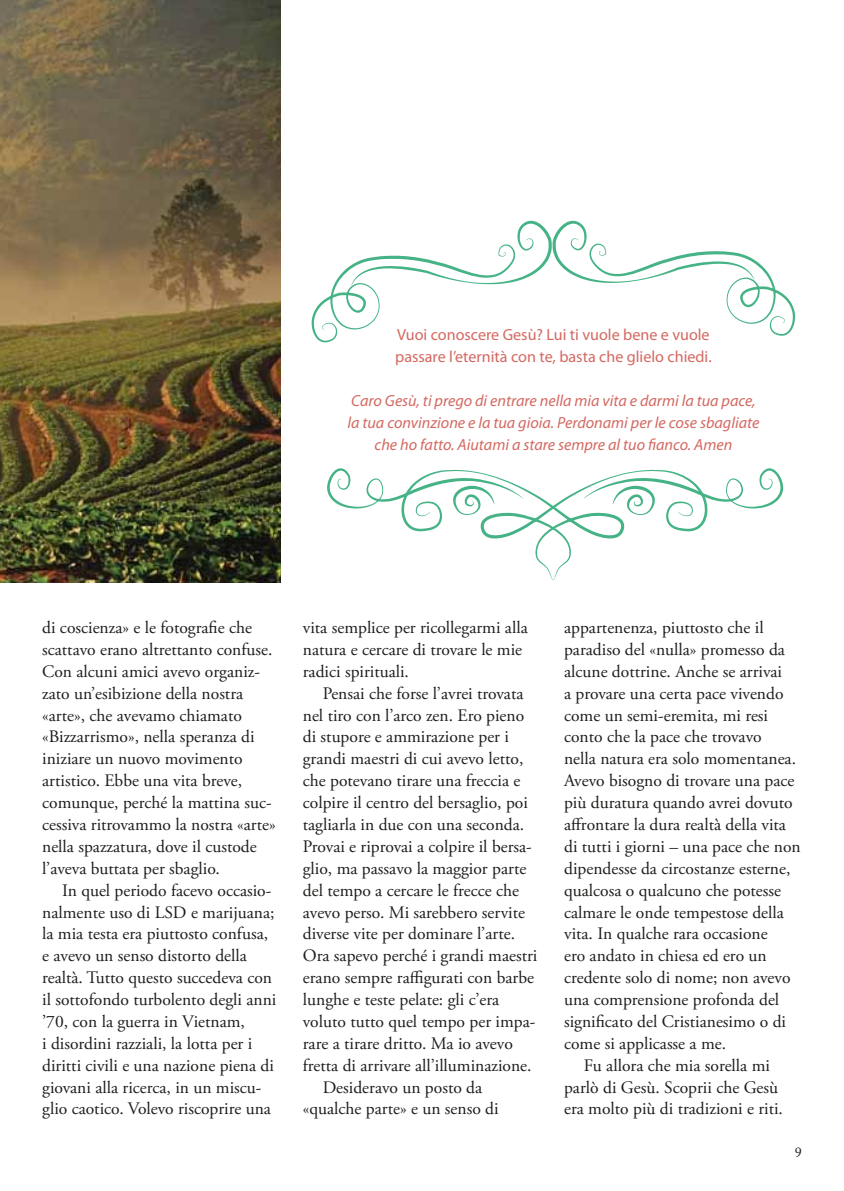
<style>
.page{position:relative;width:844px;height:1191px;background:#fff}
.page>*{position:absolute;margin:0;border:0;box-sizing:border-box;transform-origin:0 0}
.t1{font:17.5px/21.9px "Adobe Garamond Pro";color:#1d1d1b}
.t2{font:italic 16.1px/21.9px "Myriad Pro";color:#d46861;text-align:center}
.t3{font:16.1px/21.9px "Myriad Pro";color:#d46861}
.t4{font:14px "Adobe Caslon Pro";color:#1d1d1b}
</style>
<div class="page">
<img style="left:0;top:0;width:281px;height:582px">
<svg style="left:311px;top:221px;width:484px;height:121px"></svg>
<svg style="left:327px;top:468px;width:456px;height:112px"></svg>
<p class="t3" style="left:395px;top:324px;width:318px">Vuoi conoscere Gesù? Lui ti vuole bene e vuole passare l’eternità con te, basta che glielo chiedi.</p>
<p class="t2" style="left:347px;top:389px;width:413px">Caro Gesù, ti prego di entrare nella mia vita e darmi la tua pace, la tua convinzione e la tua gioia. Perdonami per le cose sbagliate che ho fatto. Aiutami a stare sempre al tuo fianco. Amen</p>
<p class="t1" style="left:42px;top:617px;width:235px">di coscienza» e le fotografie che scattavo erano altrettanto confuse.<br>Con alcuni amici avevo organiz&shy;zato un’esibizione della nostra «arte», che avevamo chiamato «Bizzarrismo», nella speranza di iniziare un nuovo movimento artistico. Ebbe una vita breve, comunque, perché la mattina suc&shy;cessiva ritrovammo la nostra «arte» nella spazzatura, dove il custode l’aveva buttata per sbaglio.</p>
<p class="t1" style="left:42px;top:879px;width:236px;text-indent:20px">In quel periodo facevo occasio&shy;nalmente uso di LSD e marijuana; la mia testa era piuttosto confusa, e avevo un senso distorto della realtà. Tutto questo succedeva con il sottofondo turbolento degli anni ’70, con la guerra in Vietnam,<br>i disordini razziali, la lotta per i diritti civili e una nazione piena di giovani alla ricerca, in un miscu&shy;glio caotico. Volevo riscoprire una</p>
<p class="t1" style="left:303px;top:617px;width:226px">vita semplice per ricollegarmi alla natura e cercare di trovare le mie radici spirituali.</p>
<p class="t1" style="left:322px;top:683px;width:202px">Pensai che forse l’avrei trovata</p>
<p class="t1" style="left:303px;top:704px;width:223px">nel tiro con l’arco zen. Ero pieno</p>
<p class="t1" style="left:303px;top:726px;width:207px">di stupore e ammirazione per i</p>
<p class="t1" style="left:303px;top:748px;width:222px">grandi maestri di cui avevo letto,</p>
<p class="t1" style="left:303px;top:770px;width:219px">che potevano tirare una freccia e</p>
<p class="t1" style="left:303px;top:792px;width:226px">colpire il centro del bersaglio, poi</p>
<p class="t1" style="left:303px;top:814px;width:223px">tagliarla in due con una seconda.</p>
<p class="t1" style="left:303px;top:836px;width:230px">Provai e riprovai a colpire il bersa-</p>
<p class="t1" style="left:303px;top:858px;width:225px">glio, ma passavo la maggior parte</p>
<p class="t1" style="left:303px;top:879px;width:217px">del tempo a cercare le frecce che</p>
<p class="t1" style="left:303px;top:901px;width:224px">avevo perso. Mi sarebbero servite</p>
<p class="t1" style="left:303px;top:923px;width:214px">diverse vite per dominare l’arte.</p>
<p class="t1" style="left:303px;top:945px;width:236px">Ora sapevo perché i grandi maestri</p>
<p class="t1" style="left:303px;top:967px;width:233px">erano sempre raffigurati con barbe</p>
<p class="t1" style="left:303px;top:989px;width:198px">lunghe e teste pelate: gli c’era</p>
<p class="t1" style="left:303px;top:1011px;width:234px">voluto tutto quel tempo per impa-</p>
<p class="t1" style="left:303px;top:1033px;width:211px">rare a tirare dritto. Ma io avevo</p>
<p class="t1" style="left:303px;top:1054px;width:230px">fretta di arrivare all’illuminazione.</p>
<p class="t1" style="left:322px;top:1076px;width:161px">Desideravo un posto da</p>
<p class="t1" style="left:303px;top:1098px;width:197px">«qualche parte» e un senso di</p>
<p class="t1" style="left:564px;top:617px;width:201px">appartenenza, piuttosto che il</p>
<p class="t1" style="left:564px;top:639px;width:222px">paradiso del «nulla» promesso da</p>
<p class="t1" style="left:564px;top:661px;width:219px">alcune dottrine. Anche se arrivai</p>
<p class="t1" style="left:564px;top:683px;width:221px">a provare una certa pace vivendo</p>
<p class="t1" style="left:564px;top:704px;width:205px">come un semi-eremita, mi resi</p>
<p class="t1" style="left:564px;top:726px;width:199px">conto che la pace che trovavo</p>
<p class="t1" style="left:564px;top:748px;width:233px">nella natura era solo momentanea.</p>
<p class="t1" style="left:564px;top:770px;width:232px">Avevo bisogno di trovare una pace</p>
<p class="t1" style="left:564px;top:792px;width:230px">più duratura quando avrei dovuto</p>
<p class="t1" style="left:564px;top:814px;width:223px">affrontare la dura realtà della vita</p>
<p class="t1" style="left:564px;top:836px;width:238px">di tutti i giorni – una pace che non</p>
<p class="t1" style="left:564px;top:858px;width:228px">dipendesse da circostanze esterne,</p>
<p class="t1" style="left:564px;top:879px;width:218px">qualcosa o qualcuno che potesse</p>
<p class="t1" style="left:564px;top:901px;width:221px">calmare le onde tempestose della</p>
<p class="t1" style="left:564px;top:923px;width:205px">vita. In qualche rara occasione</p>
<p class="t1" style="left:564px;top:945px;width:204px">ero andato in chiesa ed ero un</p>
<p class="t1" style="left:564px;top:967px;width:228px">credente solo di nome; non avevo</p>
<p class="t1" style="left:564px;top:989px;width:217px">una comprensione profonda del</p>
<p class="t1" style="left:564px;top:1011px;width:223px">significato del Cristianesimo o di</p>
<p class="t1" style="left:564px;top:1033px;width:163px">come si applicasse a me.</p>
<p class="t1" style="left:583px;top:1054px;width:187px">Fu allora che mia sorella mi</p>
<p class="t1" style="left:564px;top:1076px;width:215px">parlò di Gesù. Scoprii che Gesù</p>
<p class="t1" style="left:564px;top:1098px;width:220px">era molto più di tradizioni e riti.</p>
<p class="t4" style="left:794px;top:1144px;width:8px">9</p>
</div>
